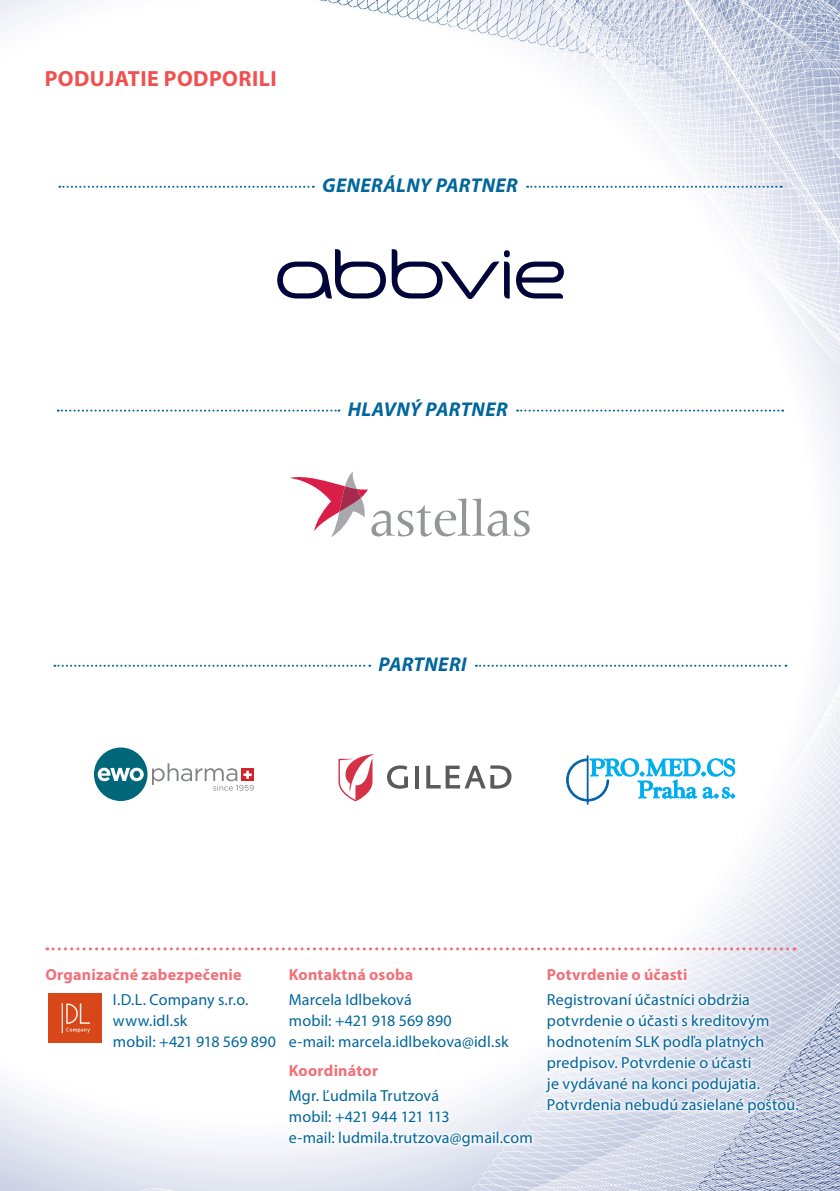
<style>
.page{position:relative;width:840px;height:1191px;background:#fff}
.page>*{position:absolute;margin:0;border:0;box-sizing:border-box;transform-origin:0 0}
.t1{font:700 22px "Myriad Pro";letter-spacing:.02em;color:#f05150}
.t2{font:italic 700 20px "Myriad Pro";letter-spacing:.02em;color:#01669c}
.t3{font:16px/21px "Myriad Pro";letter-spacing:.005em;color:#01669c}
.t4{font:700 16px "Myriad Pro";letter-spacing:.015em;color:#f17079}
</style>
<div class="page">
<img style="left:0;top:0;width:839px;height:1191px">
<svg style="left:59px;top:186px;width:255px;height:2px"></svg>
<svg style="left:527px;top:186px;width:254px;height:2px"></svg>
<svg style="left:58px;top:409px;width:281px;height:2px"></svg>
<svg style="left:517px;top:409px;width:265px;height:2px"></svg>
<svg style="left:54px;top:665px;width:316px;height:2px"></svg>
<svg style="left:475px;top:665px;width:311px;height:2px"></svg>
<svg style="left:277px;top:249px;width:286px;height:50px"></svg>
<svg style="left:289px;top:471px;width:240px;height:66px"></svg>
<svg style="left:387px;top:765px;width:21px;height:23px"></svg>
<svg style="left:414px;top:765px;width:4px;height:23px"></svg>
<svg style="left:426px;top:765px;width:85px;height:23px"></svg>
<svg style="left:338px;top:754px;width:36px;height:47px"></svg>
<div style="left:94px;top:747px;width:53px;height:54px;background:#00677a;border-radius:50%"></div>
<svg style="left:98px;top:767px;width:46px;height:14px"></svg>
<svg style="left:152px;top:763px;width:102px;height:27px"></svg>
<svg style="left:566px;top:756px;width:168px;height:48px"></svg>
<div style="left:41px;top:964px;width:239px;height:88px;background:#fff"></div>
<svg style="left:47px;top:947px;width:747px;height:3px"></svg>
<img style="left:48px;top:993px;width:54px;height:49px">
<div style="left:541px;top:964px;width:261px;height:154px;background:#fff;opacity:.75"></div>
<div style="left:284px;top:964px;width:252px;height:187px;background:#fff"></div>
<h1 class="t1" style="left:45px;top:64px;width:233px">PODUJATIE PODPORILI</h1>
<p class="t2" style="left:322px;top:172px;width:197px">GENERÁLNY PARTNER</p>
<p class="t2" style="left:347px;top:396px;width:161px">HLAVNÝ PARTNER</p>
<p class="t2" style="left:378px;top:651px;width:89px">PARTNERI</p>
<p class="t4" style="left:45px;top:964px;width:198px">Organizačné zabezpečenie</p>
<p class="t3" style="left:113px;top:989px;width:164px">I.D.L. Company s.r.o. www.idl.sk<br>mobil: +421 918 569 890</p>
<p class="t4" style="left:289px;top:964px;width:126px">Kontaktná osoba</p>
<p class="t3" style="left:289px;top:989px;width:221px">Marcela Idlbeková<br>mobil: +421 918 569 890<br>e-mail: marcela.idlbekova@idl.sk</p>
<p class="t4" style="left:289px;top:1060px;width:91px">Koordinátor</p>
<p class="t3" style="left:289px;top:1085px;width:245px">Mgr. Ľudmila Trutzová<br>mobil: +421 944 121 113<br>e-mail: ludmila.trutzova@gmail.com</p>
<p class="t4" style="left:546px;top:964px;width:142px">Potvrdenie o účasti</p>
<p class="t3" style="left:546px;top:989px;width:253px">Registrovaní účastníci obdržia potvrdenie o účasti s kreditovým hodnotením SLK podľa platných predpisov. Potvrdenie o účasti<br>je vydávané na konci podujatia.<br>Potvrdenia nebudú zasielané poštou.</p>
</div>
